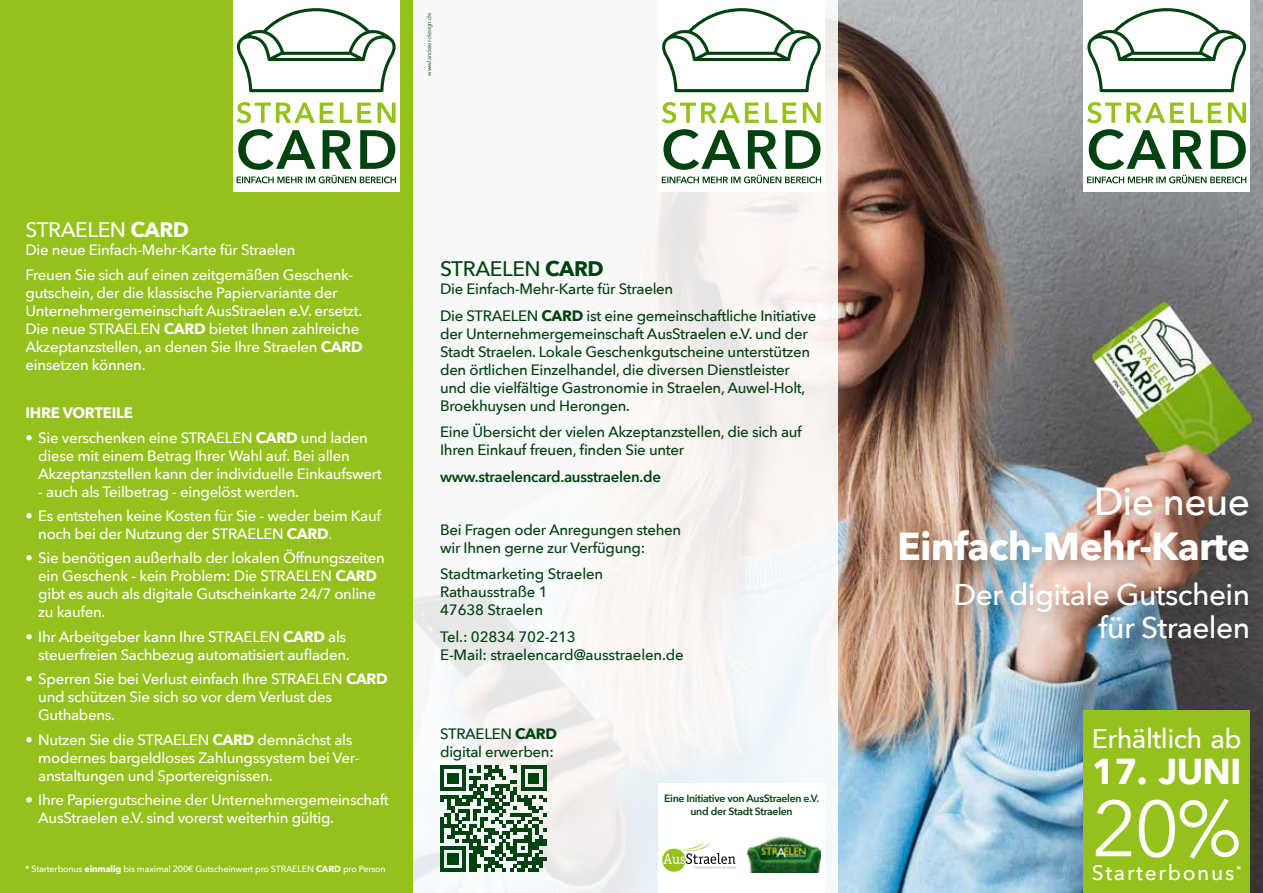
<style>
.page{position:relative;width:1263px;height:893px;background:#fff}
.page>*{position:absolute;margin:0;border:0;box-sizing:border-box;transform-origin:0 0}
.t1{font:78px "Avenir Next";color:#fff}
.t2{font:700 39px "Avenir Next";letter-spacing:-.02em;color:#fff}
.t3{font:500 39px "Avenir Next";letter-spacing:-.02em;color:#fff}
.t4{font:700 36px "Avenir Next";letter-spacing:-.02em;color:#fff}
.t5{font:500 30px/33px "Avenir Next";letter-spacing:-.02em;color:#fff;text-align:right}
.t6{font:500 27px "Avenir Next";letter-spacing:-.02em;color:#fff}
.t7{font:500 21px "Avenir Next";letter-spacing:.08em;color:#fff}
.t8{font:500 21px "Avenir Next";letter-spacing:-.02em;color:#fff}
.t9{font:500 21px "Avenir Next";letter-spacing:-.02em;color:#00430e}
.t10{font:500 15px/18px "Avenir Next";letter-spacing:-.02em;color:#fff}
.t11{font:500 15px/18px "Avenir Next";letter-spacing:-.02em;color:#00430e}
.t12{font:600 15px "Avenir Next";letter-spacing:-.02em;color:#00430e}
.t13{font:700 15px "Avenir Next";letter-spacing:-.02em;color:#fff}
.t14{font:600 10.5px/13.5px "Avenir Next";letter-spacing:-.03em;color:#00430e;text-align:center}
.t15{font:500 9px "Avenir Next";letter-spacing:-.02em;color:#fff}
.t16{font:6px "Avenir Next";letter-spacing:-.03em;color:#00430e}
.s1{font-weight:700}
.s2{font-weight:400}
</style>
<div class="page">
<img style="left:838px;top:0;width:425px;height:893px">
<div style="left:0;top:0;width:838px;height:893px;background:linear-gradient(to bottom,#f9f8f6,#f1f2f1)"></div>
<div style="left:0;top:0;width:412px;height:893px;background:#94c11c"></div>
<div style="left:895px;top:482px;width:368px;height:179px;background:#000;opacity:.25"></div>
<svg style="left:440px;top:765px;width:106px;height:107px"></svg>
<div style="left:233px;top:0;width:167px;height:191px;background:#fff"></div>
<svg style="left:237px;top:129px;width:159px;height:54px"></svg>
<svg style="left:237px;top:102px;width:158px;height:21px"></svg>
<svg style="left:236px;top:8px;width:160px;height:84px"></svg>
<div style="left:658px;top:0;width:167px;height:191px;background:#fff"></div>
<svg style="left:662px;top:129px;width:159px;height:54px"></svg>
<svg style="left:662px;top:102px;width:159px;height:21px"></svg>
<svg style="left:662px;top:8px;width:159px;height:84px"></svg>
<div style="left:1083px;top:0;width:167px;height:191px;background:#fff"></div>
<svg style="left:1087px;top:129px;width:159px;height:54px"></svg>
<svg style="left:1087px;top:102px;width:159px;height:21px"></svg>
<svg style="left:1087px;top:8px;width:160px;height:84px"></svg>
<div style="left:658px;top:783px;width:167px;height:110px;background:#fff"></div>
<svg style="left:662px;top:849px;width:24px;height:23px"></svg>
<svg style="left:663px;top:842px;width:72px;height:26px"></svg>
<img style="left:748px;top:837px;width:73px;height:36px">
<div style="left:1083px;top:710px;width:167px;height:183px;background:#94c11c"></div>
<p class="t16" style="left:424px;top:76px;width:64px;rotate:-90deg">www.landeier-design.de</p>
<h3 class="t8" style="left:26px;top:212px;width:165px">STRAELEN <span class="s1">CARD</span></h3>
<p class="t10" style="left:26px;top:237px;width:329px;line-height:24.3px">Die neue Einfach-Mehr-Karte für Straelen<br>Freuen Sie sich auf einen zeitgemäßen Geschenk-</p>
<p class="t10" style="left:26px;top:283px;width:339px">gutschein, der die klassische Papiervariante der Unternehmergemeinschaft AusStraelen e.V. ersetzt.<br>Die neue STRAELEN <span class="s1">CARD</span> bietet Ihnen zahlreiche Akzeptanzstellen, an denen Sie Ihre Straelen <span class="s1">CARD </span>einsetzen können.</p>
<p class="t13" style="left:26px;top:400px;width:109px">IHRE VORTEILE</p>
<p class="t10" style="left:38px;top:428px;width:345px;text-indent:-13px">• Sie verschenken eine STRAELEN <span class="s1">CARD</span> und laden diese mit einem Betrag Ihrer Wahl auf. Bei allen<br>Akzeptanzstellen kann der individuelle Einkaufswert</p>
<p class="t10" style="left:38px;top:482px;width:262px">- auch als Teilbetrag - eingelöst werden.</p>
<p class="t10" style="left:38px;top:506px;width:344px;text-indent:-13px">• Es entstehen keine Kosten für Sie - weder beim Kauf noch bei der Nutzung der STRAELEN <span class="s1">CARD</span><span class="s2">.</span></p>
<p class="t10" style="left:38px;top:549px;width:348px;text-indent:-13px">• Sie benötigen außerhalb der lokalen Öffnungszeiten ein Geschenk - kein Problem: Die STRAELEN <span class="s1">CARD </span>gibt es auch als digitale Gutscheinkarte 24/7 online zu kaufen.</p>
<p class="t10" style="left:26px;top:627px;width:326px;text-align:right">• Ihr Arbeitgeber kann Ihre STRAELEN <span class="s1">CARD</span> als steuerfreien Sachbezug automatisiert aufladen.</p>
<p class="t10" style="left:38px;top:669px;width:351px;text-indent:-13px">• Sperren Sie bei Verlust einfach Ihre STRAELEN <span class="s1">CARD </span>und schützen Sie sich so vor dem Verlust des<br>Guthabens.</p>
<p class="t10" style="left:38px;top:730px;width:323px;text-indent:-13px">• Nutzen Sie die STRAELEN <span class="s1">CARD</span> demnächst als modernes bargeldloses Zahlungssystem bei Ver&shy;anstaltungen und Sportereignissen.</p>
<p class="t10" style="left:38px;top:790px;width:352px;text-indent:-13px">• Ihre Papiergutscheine der Unternehmergemeinschaft<br>AusStraelen e.V. sind vorerst weiterhin gültig.</p>
<p class="t15" style="left:26px;top:861px;width:362px">* Starterbonus <span class="s1">einmalig</span> bis maximal 200€ Gutscheinwert pro STRAELEN <span class="s1">CARD</span> pro Person</p>
<h3 class="t9" style="left:440px;top:251px;width:165px">STRAELEN <span class="s1">CARD</span></h3>
<p class="t11" style="left:440px;top:275px;width:378px;line-height:26.5px">Die Einfach-Mehr-Karte für Straelen<br>Die STRAELEN <span class="s1">CARD</span> ist eine gemeinschaftliche Initiative</p>
<p class="t11" style="left:440px;top:324px;width:372px">der Unternehmergemeinschaft AusStraelen e.V. und der Stadt Straelen. Lokale Geschenkgutscheine unterstützen den örtlichen Einzelhandel, die diversen Dienstleister und die vielfältige Gastronomie in Straelen, Auwel-Holt, Broekhuysen und Herongen.</p>
<p class="t11" style="left:440px;top:422px;width:363px">Eine Übersicht der vielen Akzeptanzstellen, die sich auf<br>Ihren Einkauf freuen, finden Sie unter</p>
<p class="t12" style="left:440px;top:464px;width:222px">www.straelencard.ausstraelen.de</p>
<p class="t11" style="left:440px;top:520px;width:243px">Bei Fragen oder Anregungen stehen wir Ihnen gerne zur Verfügung:</p>
<p class="t11" style="left:440px;top:564px;width:165px">Stadtmarketing Straelen<br>Rathausstraße 1<br>47638 Straelen</p>
<p class="t11" style="left:440px;top:627px;width:245px">Tel.: 02834 702-213<br>E-Mail: straelencard@ausstraelen.de</p>
<p class="t11" style="left:440px;top:724px;width:118px">STRAELEN <span class="s1">CARD </span>digital erwerben:</p>
<p class="t14" style="left:664px;top:791px;width:157px">Eine Initiative von AusStraelen e.V. und der Stadt Straelen</p>
<h2 class="t3" style="left:1094px;top:468px;width:158px">Die neue</h2>
<h2 class="t2" style="left:897px;top:512px;width:354px">Einfach-Mehr-Karte</h2>
<h3 class="t5" style="left:953px;top:577px;width:298px">Der digitale Gutschein für Straelen</h3>
<h3 class="t6" style="left:1092px;top:716px;width:151px">Erhältlich ab</h3>
<h3 class="t4" style="left:1092px;top:740px;width:151px">17. JUNI</h3>
<h1 class="t1" style="left:1092px;top:763px;width:151px">20%</h1>
<h3 class="t7" style="left:1092px;top:855px;width:151px">Starterbonus<sup>*</sup></h3>
</div>
